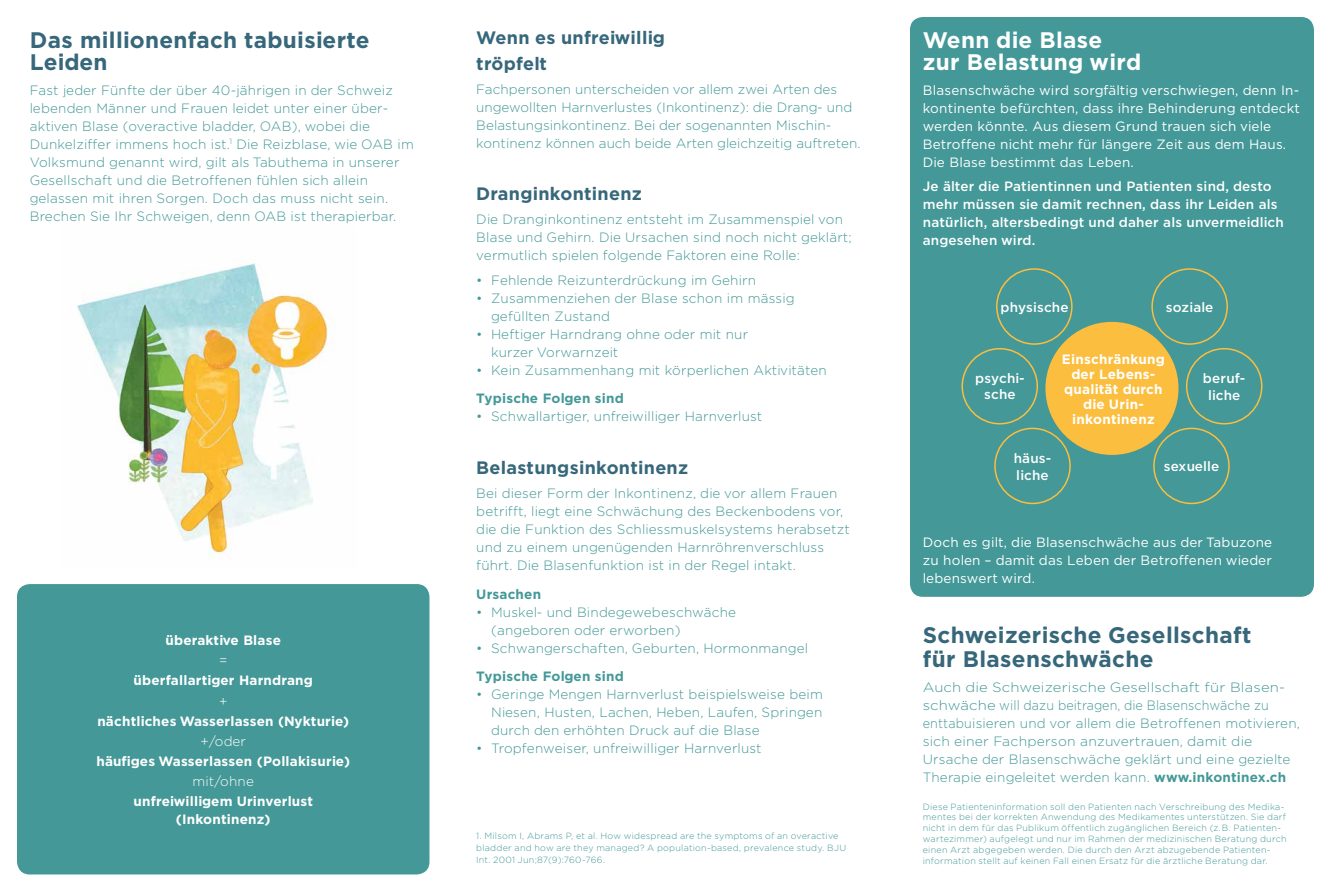
<style>
.page{position:relative;width:1331px;height:893px;background:#fff}
.page>*{position:absolute;margin:0;border:0;box-sizing:border-box;transform-origin:0 0}
.t1{font:700 22.5px/22.5px "Gotham";letter-spacing:.015em;color:#36677a}
.t2{font:700 22.5px/22.5px "Gotham";letter-spacing:.015em;color:#fff}
.t3{font:700 18px/25.5px "Gotham";letter-spacing:.015em;color:#36677a}
.t4{font:300 13.5px/18px "Gotham";letter-spacing:.015em;color:#449898}
.t5{font:13.5px/18px "Gotham";letter-spacing:.015em;color:#fff}
.t6{font:300 13.5px/18px "Gotham";letter-spacing:.015em;color:#449898;scale:1.1 1}
.t7{font:500 13.5px/18px "Gotham";letter-spacing:.015em;color:#fff}
.t8{font:700 13.5px/15px "Gotham";letter-spacing:.015em;color:#fff;text-align:center}
.t9{font:700 13.5px "Gotham";letter-spacing:.015em;color:#449898}
.t10{font:300 13.5px "Gotham";letter-spacing:.015em;color:#fff}
.t11{font:300 9px/10.8px "Gotham";letter-spacing:.025em;color:#449898}
.s1{font-weight:700}
</style>
<div class="page">
<div style="left:910px;top:17px;width:404px;height:580px;background:#449898;border-radius:13px"></div>
<img style="left:77px;top:263px;width:258px;height:294px">
<div style="left:17px;top:584px;width:412px;height:290px;background:#449898;border-radius:13px"></div>
<div style="left:1045px;top:322px;width:133px;height:133px;background:#fbbe3e;border-radius:50%"></div>
<div style="left:1151px;top:268px;width:77px;height:77px;border:2px solid #fbbe3e;border-radius:50%"></div>
<div style="left:1186px;top:348px;width:76px;height:76px;border:2px solid #fbbe3e;border-radius:50%"></div>
<div style="left:1153px;top:428px;width:77px;height:76px;border:2px solid #fbbe3e;border-radius:50%"></div>
<div style="left:996px;top:268px;width:76px;height:77px;border:2px solid #fbbe3e;border-radius:50%"></div>
<div style="left:961px;top:348px;width:77px;height:76px;border:2px solid #fbbe3e;border-radius:50%"></div>
<div style="left:994px;top:428px;width:77px;height:76px;border:2px solid #fbbe3e;border-radius:50%"></div>
<h1 class="t1" style="left:30px;top:28px;width:341px">Das millionenfach tabuisierte<br>Leiden</h1>
<p class="t4" style="left:30px;top:81px;width:386px">Fast jeder Fünfte der über 40-jährigen in der Schweiz lebenden Männer und Frauen leidet unter einer über&shy;aktiven Blase (overactive bladder, OAB), wobei die Dunkelziffer immens hoch ist.<sup>1</sup> Die Reizblase, wie OAB im Volksmund genannt wird, gilt als Tabuthema in unserer Gesellschaft und die Betroffenen fühlen sich allein gelassen mit ihren Sorgen. Doch das muss nicht sein.<br>Brechen Sie Ihr Schweigen, denn OAB ist therapierbar.</p>
<p class="t8" style="left:165px;top:633px;width:117px">überaktive Blase</p>
<p class="t10" style="left:219px;top:652px;width:10px">=</p>
<p class="t8" style="left:134px;top:673px;width:181px">überfallartiger Harndrang</p>
<p class="t10" style="left:219px;top:692px;width:10px">+</p>
<p class="t8" style="left:97px;top:713px;width:253px">nächtliches Wasserlassen (Nykturie)</p>
<p class="t10" style="left:200px;top:732px;width:47px">+/oder</p>
<p class="t8" style="left:96px;top:754px;width:255px">häufiges Wasserlassen (Pollakisurie)</p>
<p class="t10" style="left:193px;top:773px;width:63px">mit/ohne</p>
<p class="t8" style="left:133px;top:792px;width:181px;line-height:18px">unfreiwilligem Urinverlust (Inkontinenz)</p>
<h2 class="t3" style="left:476px;top:25px;width:190px">Wenn es unfreiwillig tröpfelt</h2>
<p class="t4" style="left:476px;top:80px;width:386px">Fachpersonen unterscheiden vor allem zwei Arten des ungewollten Harnverlustes (Inkontinenz): die Drang- und Belastungsinkontinenz. Bei der sogenannten Mischin&shy;kontinenz können auch beide Arten gleichzeitig auftreten.</p>
<h2 class="t3" style="left:476px;top:181px;width:167px">Dranginkontinenz</h2>
<p class="t4" style="left:476px;top:210px;width:377px">Die Dranginkontinenz entsteht im Zusammenspiel von<br>Blase und Gehirn. Die Ursachen sind noch nicht geklärt; vermutlich spielen folgende Faktoren eine Rolle:</p>
<p class="t4" style="left:476px;top:271px;width:281px">• Fehlende Reizunterdrückung im Gehirn</p>
<p class="t4" style="left:491px;top:289px;width:305px;text-indent:-15px">• Zusammenziehen der Blase schon im mässig gefüllten Zustand</p>
<p class="t4" style="left:491px;top:325px;width:258px;text-indent:-15px">• Heftiger Harndrang ohne oder mit nur kurzer Vorwarnzeit</p>
<p class="t4" style="left:476px;top:361px;width:352px">• Kein Zusammenhang mit körperlichen Aktivitäten</p>
<p class="t9" style="left:476px;top:390px;width:149px">Typische Folgen sind</p>
<p class="t4" style="left:476px;top:407px;width:288px">• Schwallartiger, unfreiwilliger Harnverlust</p>
<h2 class="t3" style="left:476px;top:454px;width:213px">Belastungsinkontinenz</h2>
<p class="t4" style="left:476px;top:484px;width:375px">Bei dieser Form der Inkontinenz, die vor allem Frauen betrifft, liegt eine Schwächung des Beckenbodens vor, die die Funktion des Schliessmuskelsystems herabsetzt und zu einem ungenügenden Harnröhrenverschluss führt. Die Blasenfunktion ist in der Regel intakt.</p>
<p class="t9" style="left:476px;top:585px;width:66px">Ursachen</p>
<p class="t4" style="left:491px;top:602px;width:246px;text-indent:-15px">• Muskel- und Bindegewebeschwäche (angeboren oder erworben)</p>
<p class="t4" style="left:476px;top:638px;width:333px">• Schwangerschaften, Geburten, Hormonmangel</p>
<p class="t9" style="left:476px;top:667px;width:149px">Typische Folgen sind</p>
<p class="t4" style="left:491px;top:685px;width:333px;text-align:justify;text-indent:-15px">• Geringe Mengen Harnverlust beispielsweise beim Niesen, Husten, Lachen, Heben, Laufen, Springen durch den erhöhten Druck auf die Blase</p>
<p class="t4" style="left:476px;top:739px;width:287px">• Tropfenweiser, unfreiwilliger Harnverlust</p>
<p class="t11" style="left:476px;top:830px;width:372px;line-height:12px">1. Milsom I, Abrams P, et al. How widespread are the symptoms of an overactive bladder and how are they managed? A population-based, prevalence study. BJU<br>Int. 2001 Jun;87(9):760-766.</p>
<h1 class="t2" style="left:923px;top:28px;width:220px">Wenn die Blase zur Belastung wird</h1>
<p class="t5" style="left:923px;top:81px;width:379px">Blasenschwäche wird sorgfältig verschwiegen, denn In&shy;kontinente befürchten, dass ihre Behinderung entdeckt werden könnte. Aus diesem Grund trauen sich viele Betroffene nicht mehr für längere Zeit aus dem Haus.<br>Die Blase bestimmt das Leben.</p>
<p class="t7" style="left:923px;top:177px;width:362px">Je älter die Patientinnen und Patienten sind, desto mehr müssen sie damit rechnen, dass ihr Leiden als natürlich, altersbedingt und daher als unvermeidlich angesehen wird.</p>
<p class="t7" style="left:1000px;top:298px;width:70px">physische</p>
<p class="t7" style="left:1166px;top:298px;width:49px">soziale</p>
<p class="t7" style="left:975px;top:370px;width:51px;line-height:16.5px;text-align:center">psychi&shy;sche</p>
<p class="t7" style="left:1014px;top:450px;width:39px;line-height:16.5px">häus&shy;liche</p>
<p class="t8" style="left:1062px;top:352px;width:105px">Einschränkung der Lebens&shy;qualität durch die Urin&shy;inkontinenz</p>
<p class="t7" style="left:1203px;top:370px;width:44px;line-height:16.5px;text-align:center">beruf&shy;liche</p>
<p class="t7" style="left:1164px;top:457px;width:57px">sexuelle</p>
<p class="t5" style="left:923px;top:532px;width:351px;text-align:justify">Doch es gilt, die Blasenschwäche aus der Tabuzone zu holen – damit das Leben der Betroffenen wieder lebenswert wird.</p>
<h1 class="t1" style="left:923px;top:623px;width:330px;line-height:24px">Schweizerische Gesellschaft für Blasenschwäche</h1>
<p class="t6" style="left:923px;top:678px;width:344px">Auch die Schweizerische Gesellschaft für Blasen&shy;schwäche will dazu beitragen, die Blasenschwäche zu enttabuisieren und vor allem die Betroffenen motivieren, sich einer Fachperson anzuvertrauen, damit die Ursache der Blasenschwäche geklärt und eine gezielte Therapie eingeleitet werden kann. <span class="s1">www.inkontinex.ch</span></p>
<p class="t11" style="left:923px;top:801px;width:365px">Diese Patienteninformation soll den Patienten nach Verschreibung des Medika&shy;mentes bei der korrekten Anwendung des Medikamentes unterstützen. Sie darf nicht in dem für das Publikum öffentlich zugänglichen Bereich (z. B. Patienten&shy;wartezimmer) aufgelegt und nur im Rahmen der medizinischen Beratung durch einen Arzt abgegeben werden. Die durch den Arzt abzugebende Patienten&shy;information stellt auf keinen Fall einen Ersatz für die ärztliche Beratung dar.</p>
</div>
